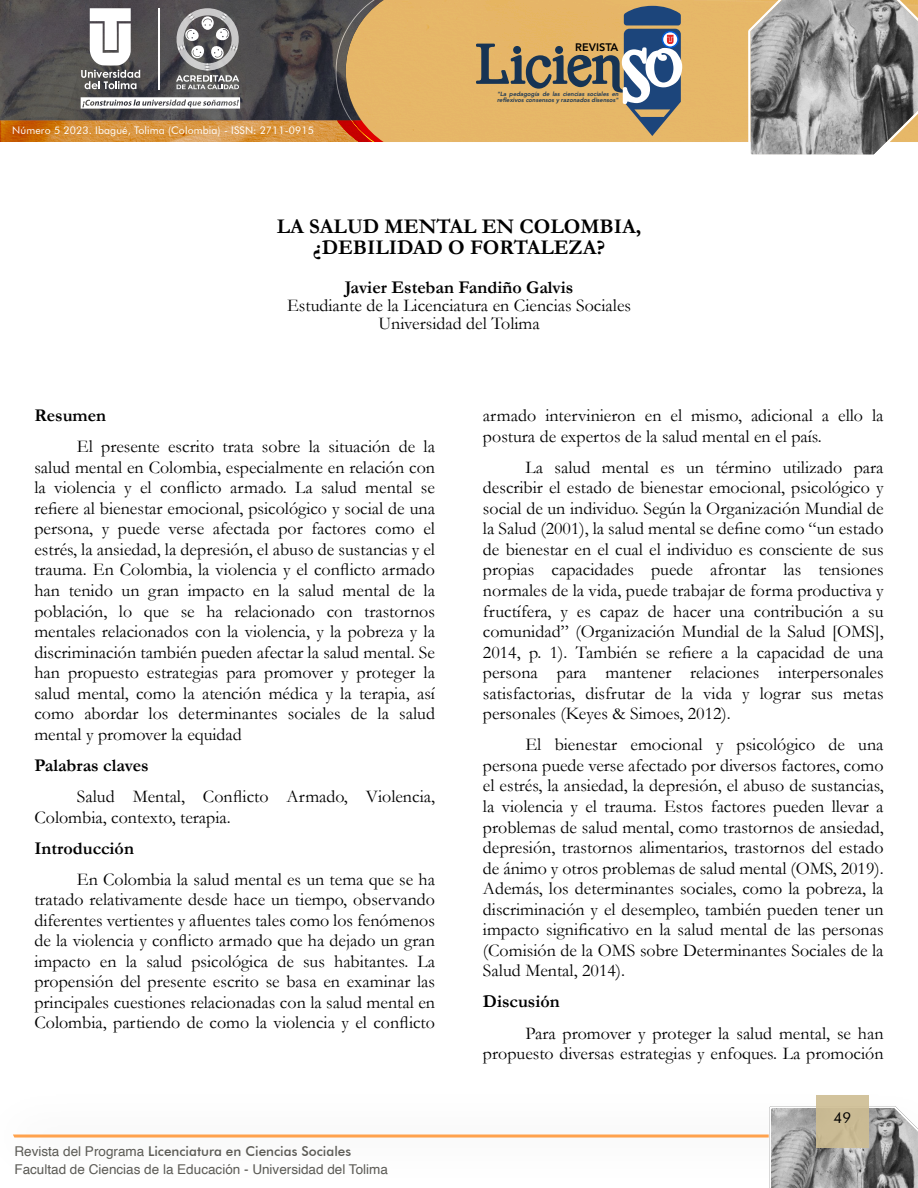
<style>
.page{position:relative;width:918px;height:1188px;background:#fff}
.page>*{position:absolute;margin:0;border:0;box-sizing:border-box;transform-origin:0 0}
.t1{font:700 21px/21px "Garamond";color:#000;text-align:center}
.t2{font:18px/20.5px "Garamond";color:#000;text-align:justify}
.t3{font:700 18px "Garamond";color:#000}
.t4{font:15px "Futura BT";color:#000}
.t5{font:13.5px "Helvetica";color:#5b5a55}
.t6{font:500 13.5px "Futura BT";color:#5b5a55}
.t7{font:800 10.95px "Avenir";color:#000}
.t8{font:10.5px "Futura BT";letter-spacing:.01em;color:#fff}
.t9{font:italic 800 6px/6px "Avenir";color:#173454}
.s1{font-family:"Helvetica";font-weight:400}
</style>
<div class="page">
<div style="left:384px;top:0;width:364px;height:141px;background:#e6b868"></div>
<svg style="left:475px;top:6px;width:209px;height:130px;background:#b69d72"></svg>
<svg style="left:0;top:0;width:384px;height:142px;background:#7e6d5d"></svg>
<svg style="left:748px;top:0;width:170px;height:155px;background:#969490"></svg>
<svg style="left:13px;top:1106px;width:905px;height:82px"></svg>
<div style="left:816px;top:1096px;width:53px;height:52px;background:#cebd92"></div>
<p class="t7" style="left:575px;top:40px;width:45px">REVISTA</p>
<p class="t8" style="left:12px;top:126px;width:303px">Número 5 2023. Ibagué, Tolima (Colombia) - ISSN: 2711-0915</p>
<p class="t9" style="left:497px;top:91px;width:123px">"La pedagogía de las ciencias sociales en reflexivos consensos y razonados disensos"</p>
<p class="t1" style="left:277px;top:218px;width:366px">LA SALUD MENTAL EN COLOMBIA, ¿DEBILIDAD O FORTALEZA?</p>
<p class="t3" style="left:345px;top:281px;width:230px">Javier Esteban Fandiño Galvis</p>
<p class="t2" style="left:287px;top:299px;width:346px;line-height:18px;text-align:center">Estudiante de la Licenciatura en Ciencias Sociales<br>Universidad del Tolima</p>
<p class="t3" style="left:34px;top:409px;width:73px">Resumen</p>
<p class="t2" style="left:34px;top:438px;width:402px;text-indent:43px">El presente escrito trata sobre la situación de la salud mental en Colombia, especialmente en relación con la violencia y el conflicto armado. La salud mental se refiere al bienestar emocional, psicológico y social de una persona, y puede verse afectada por factores como el estrés, la ansiedad, la depresión, el abuso de sustancias y el trauma. En Colombia, la violencia y el conflicto armado han tenido un gran impacto en la salud mental de la población, lo que se ha relacionado con trastornos mentales relacionados con la violencia, y la pobreza y la discriminación también pueden afectar la salud mental. Se han propuesto estrategias para promover y proteger la salud mental, como la atención médica y la terapia, así como abordar los determinantes sociales de la salud mental y promover la equidad</p>
<p class="t3" style="left:34px;top:759px;width:116px">Palabras claves</p>
<p class="t2" style="left:34px;top:788px;width:402px;text-indent:43px">Salud Mental, Conflicto Armado, Violencia,<br>Colombia, contexto, terapia.</p>
<p class="t3" style="left:34px;top:842px;width:101px">Introducción</p>
<p class="t2" style="left:34px;top:871px;width:402px;text-indent:43px">En Colombia la salud mental es un tema que se ha tratado relativamente desde hace un tiempo, observando diferentes vertientes y afluentes tales como los fenómenos de la violencia y conflicto armado que ha dejado un gran impacto en la salud psicológica de sus habitantes. La propensión del presente escrito se basa en examinar las principales cuestiones relacionadas con la salud mental en Colombia, partiendo de como la violencia y el conflicto</p>
<p class="t6" style="left:14px;top:1146px;width:338px"><span class="s1">Revista del Programa</span> Licenciatura en Ciencias Sociales</p>
<p class="t5" style="left:14px;top:1164px;width:375px">Facultad de Ciencias de la Educación - Universidad del Tolima</p>
<p class="t2" style="left:483px;top:407px;width:402px">armado intervinieron en el mismo, adicional a ello la postura de expertos de la salud mental en el país.</p>
<p class="t2" style="left:483px;top:459px;width:402px;text-indent:43px">La salud mental es un término utilizado para describir el estado de bienestar emocional, psicológico y social de un individuo. Según la Organización Mundial de la Salud (2001), la salud mental se define como “un estado de bienestar en el cual el individuo es consciente de sus propias capacidades puede afrontar las tensiones normales de la vida, puede trabajar de forma productiva y fructífera, y es capaz de hacer una contribución a su comunidad” (Organización Mundial de la Salud [OMS], 2014, p. 1). También se refiere a la capacidad de una persona para mantener relaciones interpersonales satisfactorias, disfrutar de la vida y lograr sus metas personales (Keyes &amp; Simoes, 2012).</p>
<p class="t2" style="left:483px;top:737px;width:402px;text-indent:43px">El bienestar emocional y psicológico de una persona puede verse afectado por diversos factores, como el estrés, la ansiedad, la depresión, el abuso de sustancias, la violencia y el trauma. Estos factores pueden llevar a problemas de salud mental, como trastornos de ansiedad, depresión, trastornos alimentarios, trastornos del estado de ánimo y otros problemas de salud mental (OMS, 2019).<br>Además, los determinantes sociales, como la pobreza, la discriminación y el desempleo, también pueden tener un impacto significativo en la salud mental de las personas (Comisión de la OMS sobre Determinantes Sociales de la Salud Mental, 2014).</p>
<p class="t3" style="left:483px;top:996px;width:78px">Discusión</p>
<p class="t2" style="left:483px;top:1025px;width:402px;text-align:right">Para promover y proteger la salud mental, se han propuesto diversas estrategias y enfoques. La promoción</p>
<p class="t4" style="left:834px;top:1111px;width:19px">49</p>
</div>
